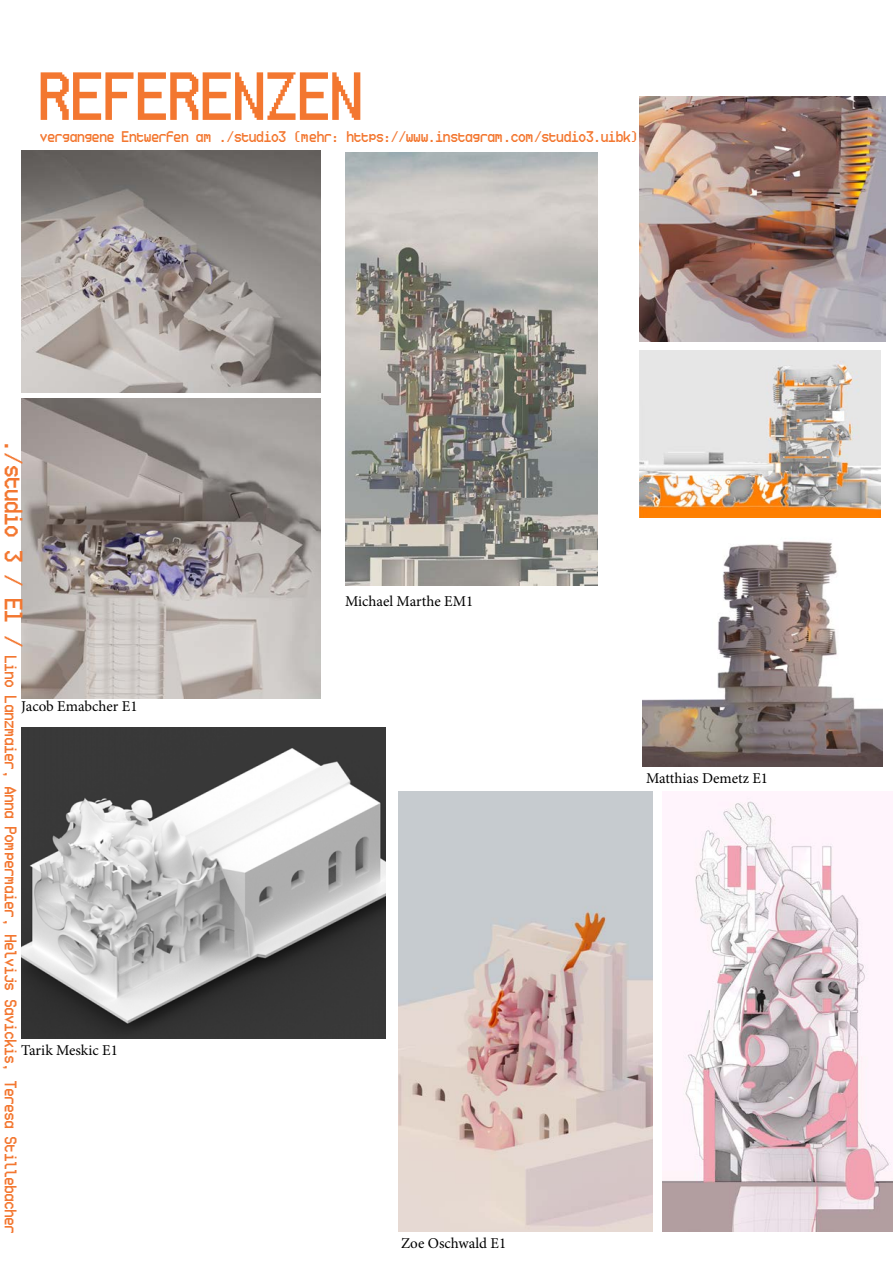
<style>
.page{position:relative;width:893px;height:1262px;background:#fff}
.page>*{position:absolute;margin:0;border:0;box-sizing:border-box;transform-origin:0 0}
.t1{font:72px "Ticketing";color:#f37730}
.t2{font:18px "Ticketing";color:#f37730}
.t3{font:16.5px "Ticketing";color:#f37730}
.t4{font:15px "Minion Pro";color:#000}
.s1{font-size:27px}
</style>
<div class="page">
<img style="left:21px;top:151px;width:300px;height:241px">
<img style="left:21px;top:399px;width:300px;height:299px">
<img style="left:640px;top:97px;width:245px;height:245px">
<img style="left:640px;top:350px;width:240px;height:168px">
<img style="left:642px;top:541px;width:241px;height:225px">
<img style="left:345px;top:153px;width:253px;height:433px">
<img style="left:399px;top:791px;width:253px;height:440px">
<img style="left:662px;top:791px;width:231px;height:440px">
<img style="left:21px;top:727px;width:364px;height:311px">
<h1 class="t1" style="left:41px;top:59px;width:325px">REFERENZEN</h1>
<p class="t3" style="left:41px;top:128px;width:599px">vergangene Entwerfen am ./studio3 (mehr: https://www.instagram.com/studio3.uibk)</p>
<p class="t2" style="left:20px;top:441px;width:794px;rotate:90deg"><span class="s1">./studio 3 / E1 /</span> Lino Lanzmaier, Anna Pompermaier, Helvijs Savickis, Teresa Stillebacher</p>
<p class="t4" style="left:21px;top:696px;width:118px">Jacob Emabcher E1</p>
<p class="t4" style="left:21px;top:1040px;width:98px">Tarik Meskic E1</p>
<p class="t4" style="left:345px;top:591px;width:130px">Michael Marthe EM1</p>
<p class="t4" style="left:646px;top:768px;width:124px">Matthias Demetz E1</p>
<p class="t4" style="left:401px;top:1233px;width:107px">Zoe Oschwald E1</p>
</div>
